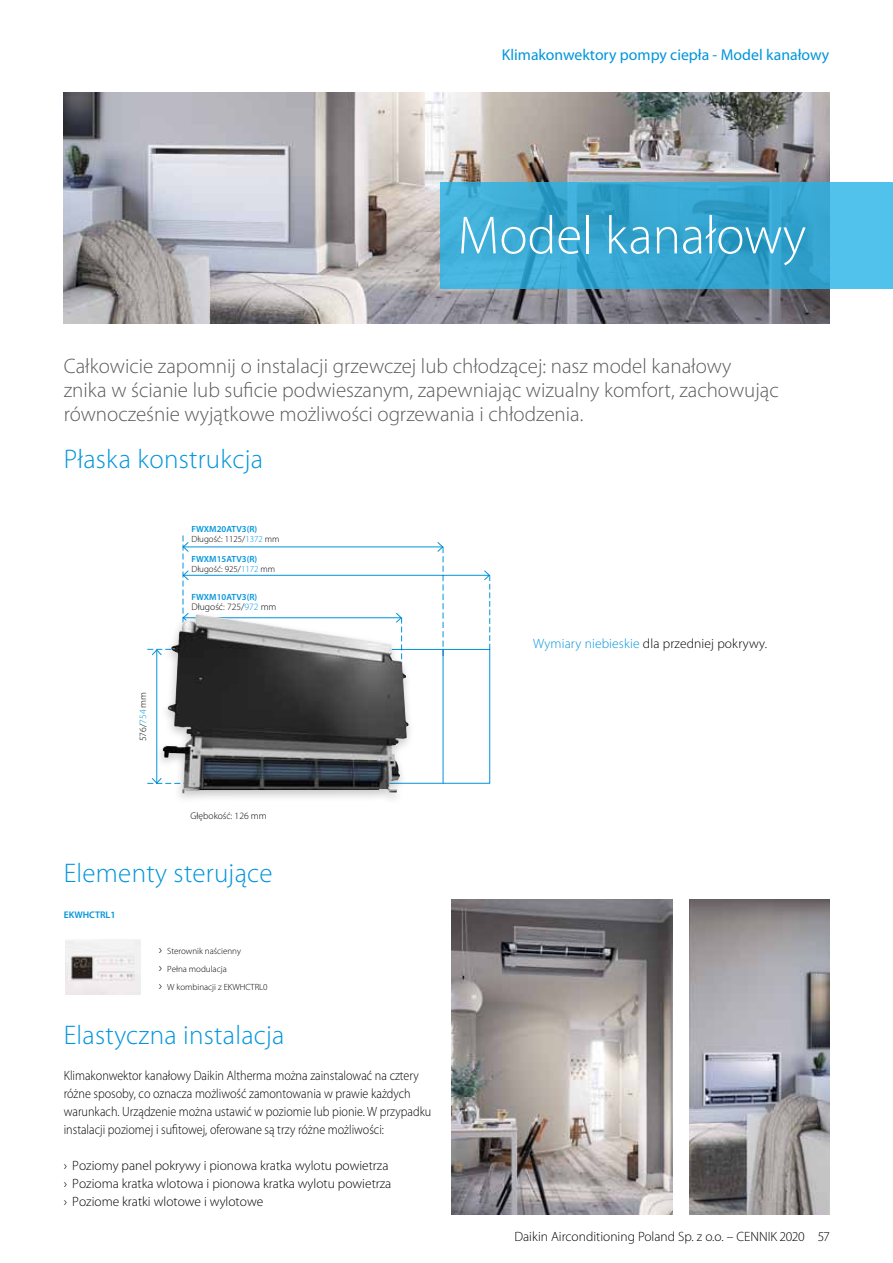
<style>
.page{position:relative;width:893px;height:1263px;background:#fff}
.page>*{position:absolute;margin:0;border:0;box-sizing:border-box;transform-origin:0 0}
.t1{font:300 54px "Myriad Pro";color:#fff}
.t2{font:300 27px "Myriad Pro";letter-spacing:.01em;color:#0095db}
.t3{font:300 21px/24px "Myriad Pro";color:#5b5b5f}
.t4{font:15.75px "Myriad Pro";color:#0095db}
.t5{font:300 13.5px/18px "Myriad Pro";color:#000;scale:.9 1}
.t6{font:300 13.5px/18px "Myriad Pro";color:#000}
.t7{font:300 9.6px "Myriad Pro";color:#000}
.t8{font:600 9.6px "Myriad Pro";color:#0095db}
.t9{font:300 9px/9.4px "Myriad Pro";color:#000}
.t10{font:300 9px/18px "Myriad Pro";color:#010202}
.t11{font:600 9px "Myriad Pro";color:#0095db}
.s1{font-weight:600;color:#0095db}
.s2{color:#0095db}
.s3{font-size:13.5px;color:#000}
</style>
<div class="page">
<img style="left:64px;top:92px;width:765px;height:231px">
<svg style="left:441px;top:182px;width:452px;height:106px;background:#3aaad5"></svg>
<svg style="left:147px;top:535px;width:343px;height:249px"></svg>
<hr style="left:443px;top:649px;width:1px;height:134px;background:#0095db">
<div style="left:154px;top:610px;width:262px;height:195px;background:#000;opacity:.22"></div>
<img style="left:161px;top:614px;width:250px;height:179px">
<img style="left:65px;top:940px;width:75px;height:54px">
<img style="left:690px;top:900px;width:139px;height:315px">
<img style="left:452px;top:900px;width:221px;height:314px">
<p class="t4" style="left:502px;top:45px;width:329px">Klimakonwektory pompy ciepła - Model kanałowy</p>
<h1 class="t1" style="left:458px;top:203px;width:350px">Model kanałowy</h1>
<h3 class="t3" style="left:64px;top:354px;width:716px">Całkowicie zapomnij o instalacji grzewczej lub chłodzącej: nasz model kanałowy znika w ścianie lub suficie podwieszanym, zapewniając wizualny komfort, zachowując równocześnie wyjątkowe możliwości ogrzewania i chłodzenia.</h3>
<h2 class="t2" style="left:64px;top:443px;width:201px">Płaska konstrukcja</h2>
<p class="t9" style="left:192px;top:524px;width:90px;line-height:9.9px"><span class="s1">FWXM20ATV3(R)<br></span>Długość: 1125/<span class="s2">1372</span> mm</p>
<p class="t9" style="left:192px;top:554px;width:85px"><span class="s1">FWXM15ATV3(R)<br></span>Długość: 925/<span class="s2">1172</span> mm</p>
<p class="t7" style="left:137px;top:741px;width:51px;rotate:-90deg">576/<span class="s2">754</span> mm</p>
<p class="t11" style="left:192px;top:591px;width:67px">FWXM10ATV3(R)</p>
<p class="t7" style="left:192px;top:601px;width:86px">Długość: 725/<span class="s2">972</span> mm</p>
<p class="t7" style="left:190px;top:810px;width:78px">Głębokość: 126 mm</p>
<h2 class="t2" style="left:64px;top:857px;width:210px">Elementy sterujące</h2>
<p class="t8" style="left:64px;top:909px;width:53px">EKWHCTRL1</p>
<p class="t10" style="left:159px;top:942px;width:110px"><span class="s3">›</span> Sterownik naścienny<br><span class="s3">›</span> Pełna modulacja<br><span class="s3">›</span> W kombinacji z EKWHCTRL0</p>
<h2 class="t2" style="left:64px;top:1019px;width:222px">Elastyczna instalacja</h2>
<p class="t5" style="left:64px;top:1066px;width:410px">Klimakonwektor kanałowy Daikin Altherma można zainstalować na cztery różne sposoby, co oznacza możliwość zamontowania w prawie każdych warunkach. Urządzenie można ustawić w poziomie lub pionie. W przypadku instalacji poziomej i sufitowej, oferowane są trzy różne możliwości:</p>
<p class="t6" style="left:64px;top:1156px;width:329px">› Poziomy panel pokrywy i pionowa kratka wylotu powietrza › Pozioma kratka wlotowa i pionowa kratka wylotu powietrza › Poziome kratki wlotowe i wylotowe</p>
<p class="t6" style="left:533px;top:634px;width:235px"><span class="s2">Wymiary niebieskie</span> dla przedniej pokrywy.</p>
<p class="t6" style="left:514px;top:1228px;width:316px">Daikin Airconditioning Poland Sp. z o.o. – CENNIK 2020 57</p>
</div>
